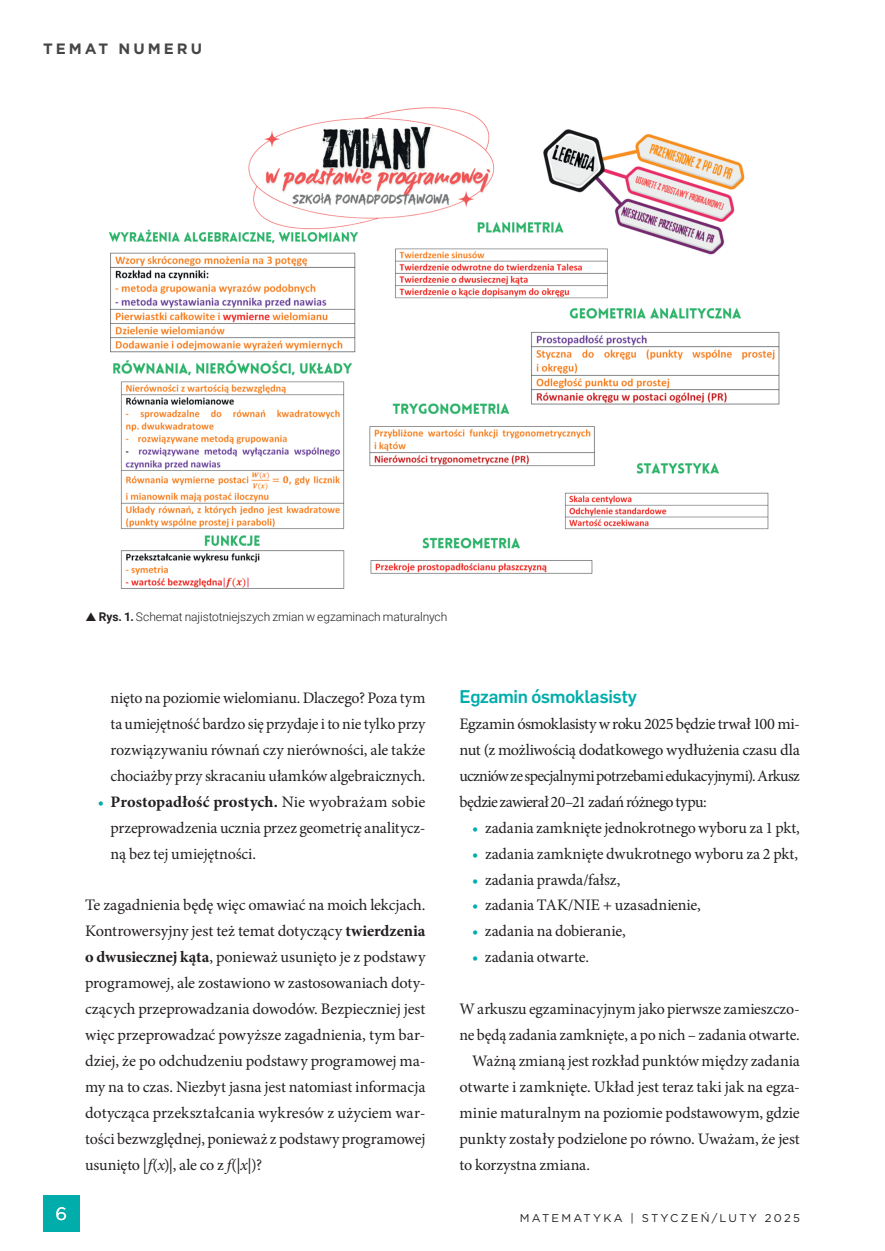
<style>
.page{position:relative;width:885px;height:1251px;background:#fff}
.page>*{position:absolute;margin:0;border:0;box-sizing:border-box;transform-origin:0 0}
.t1{font:500 18px "Flama";letter-spacing:-.02em;color:#00adaa}
.t2{font:18px "Gotham";color:#fff}
.t3{font:16.05px/26px "Minion Pro";letter-spacing:-.01em;color:#231f20;text-align:justify}
.t4{font:700 15px "Gotham";letter-spacing:.2em;color:#454647}
.t5{font:300 12px "Roboto";letter-spacing:-.01em;color:#231f20}
.t6{font:11.25px "Gotham";letter-spacing:.2em;color:#231f20}
.s1{font-weight:700}
.s2{color:#00adaa}
.s3{font-style:italic}
</style>
<div class="page">
<img style="left:108px;top:107px;width:672px;height:482px">
<div style="left:43px;top:1195px;width:36px;height:36px;background:#00adaa"></div>
<p class="t4" style="left:43px;top:39px;width:160px">TEMAT NUMERU</p>
<p class="t5" style="left:99px;top:607px;width:350px"><span class="s1">Rys. 1.</span> Schemat najistotniejszych zmian w egzaminach maturalnych</p>
<p class="t3" style="left:111px;top:684px;width:316px">nięto na poziomie wielomianu. Dlaczego? Poza tym ta umiejętność bardzo się przydaje i to nie tylko przy rozwiązywaniu równań czy nierówności, ale także chociażby przy skracaniu ułamków algebraicznych.</p>
<p class="t3" style="left:111px;top:788px;width:316px;text-indent:-13px"><span class="s2">•</span> <span class="s1">Prostopadłość prostych.</span> Nie wyobrażam sobie przeprowadzenia ucznia przez geometrię analitycz&shy;ną bez tej umiejętności.</p>
<p class="t3" style="left:85px;top:892px;width:342px">Te zagadnienia będę więc omawiać na moich lekcjach.<br>Kontrowersyjny jest też temat dotyczący <span class="s1">twierdzenia o dwusiecznej kąta</span>, ponieważ usunięto je z podstawy programowej, ale zostawiono w zastosowaniach doty&shy;czących przeprowadzania dowodów. Bezpieczniej jest więc przeprowadzać powyższe zagadnienia, tym bar&shy;dziej, że po odchudzeniu podstawy programowej ma&shy;my na to czas. Niezbyt jasna jest natomiast informacja dotycząca przekształcania wykresów z użyciem war&shy;tości bezwzględnej, ponieważ z podstawy programowej usunięto |<span class="s3">f</span>(<span class="s3">x</span>)|, ale co z <span class="s3">f</span>(|<span class="s3">x</span>|)?</p>
<p class="t1" style="left:459px;top:683px;width:179px">Egzamin ósmoklasisty</p>
<p class="t3" style="left:459px;top:710px;width:342px">Egzamin ósmoklasisty w roku 2025 będzie trwał 100 mi&shy;nut (z możliwością dodatkowego wydłużenia czasu dla uczniów ze specjalnymi potrzebami edukacyjnymi). Arkusz będzie zawierał 20–21 zadań różnego typu:</p>
<p class="t3" style="left:472px;top:814px;width:329px"><span class="s2">•</span> zadania zamknięte jednokrotnego wyboru za 1 pkt,</p>
<p class="t3" style="left:472px;top:840px;width:327px"><span class="s2">•</span> zadania zamknięte dwukrotnego wyboru za 2 pkt,</p>
<p class="t3" style="left:472px;top:866px;width:150px"><span class="s2">•</span> zadania prawda/fałsz,</p>
<p class="t3" style="left:472px;top:892px;width:230px"><span class="s2">•</span> zadania TAK/NIE + uzasadnienie,</p>
<p class="t3" style="left:472px;top:918px;width:155px"><span class="s2">•</span> zadania na dobieranie,</p>
<p class="t3" style="left:472px;top:944px;width:118px"><span class="s2">•</span> zadania otwarte.</p>
<p class="t3" style="left:459px;top:995px;width:342px">W arkuszu egzaminacyjnym jako pierwsze zamieszczo-</p>
<p class="t3" style="left:459px;top:1021px;width:342px">ne będą zadania zamknięte, a po nich – zadania otwarte.</p>
<p class="t3" style="left:472px;top:1047px;width:329px">Ważną zmianą jest rozkład punktów między zadania</p>
<p class="t3" style="left:459px;top:1073px;width:342px">otwarte i zamknięte. Układ jest teraz taki jak na egza-</p>
<p class="t3" style="left:459px;top:1099px;width:342px">minie maturalnym na poziomie podstawowym, gdzie</p>
<p class="t3" style="left:459px;top:1125px;width:342px">punkty zostały podzielone po równo. Uważam, że jest</p>
<p class="t3" style="left:459px;top:1151px;width:132px">to korzystna zmiana.</p>
<p class="t2" style="left:55px;top:1201px;width:13px">6</p>
<p class="t6" style="left:520px;top:1210px;width:281px">MATEMATYKA | STYCZEŃ/LUTY 2025</p>
</div>
